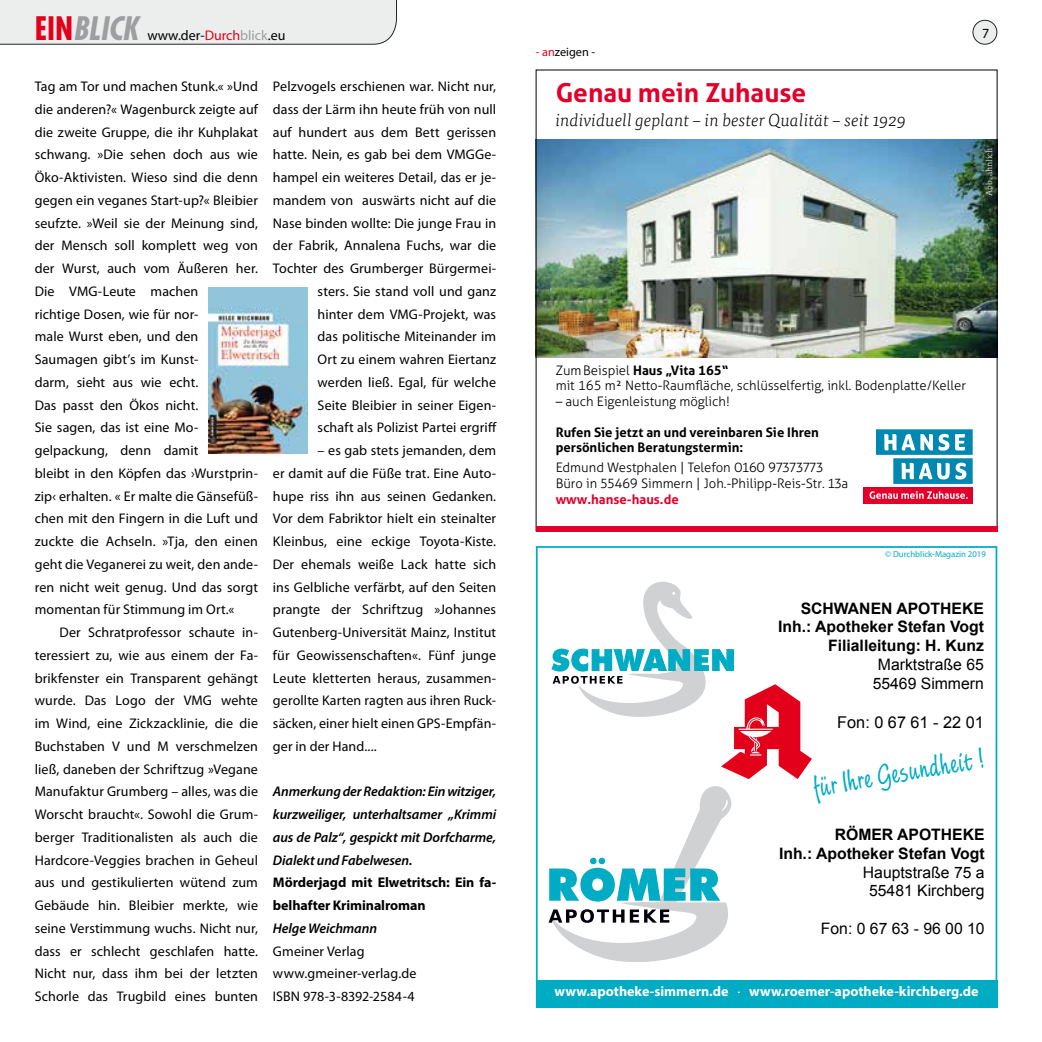
<style>
.page{position:relative;width:1042px;height:1042px;background:#fff}
.page>*{position:absolute;margin:0;border:0;box-sizing:border-box;transform-origin:0 0}
.t1{font:32.55px "Limehouse Script Plain";color:#00abc4}
.t2{font:italic 700 condensed 31.5px "Futura";color:#9c9e9f}
.t3{font:700 26.25px "Aller Typo";color:#e2002b}
.t4{font:italic 300 17.5px "Tisa Pro";color:#000}
.t5{font:16.28px "Arial";color:#000}
.t6{font:700 15.75px/18.9px "Arial";color:#000;text-align:right}
.t7{font:15.75px/18.9px "Arial";color:#000;text-align:center}
.t8{font:14px/22.8px "Myriad Pro";letter-spacing:.01em;color:#000}
.t9{font:italic 600 14px/22.8px "Myriad Pro";letter-spacing:-.01em;color:#000;text-align:justify}
.t10{font:700 14px "Myriad Pro";color:#fff}
.t11{font:700 14px/22.8px "Myriad Pro";letter-spacing:-.005em;color:#000}
.t12{font:300 13.12px/15.8px "Aller";color:#000}
.t13{font:700 13.12px/15.8px "Aller";color:#000}
.t14{font:700 13.12px "Aller";color:#e2002b}
.t15{font:12.25px "Myriad Pro";color:#000}
.t16{font:8.75px "Myriad Pro";color:#00abc4}
.t17{font:300 8.75px "Tisa Pro";color:#fff}
.s1{font-style:normal;color:#e2001a}
.s2{color:#e2001a}
.s3{color:#9c9e9f}
.s4{font-weight:700}
.s5{font-weight:400}
</style>
<div class="page">
<div style="left:973px;top:20px;width:24px;height:24px;background:#eceded;border-radius:50%"></div>
<div style="left:972px;top:20px;width:25px;height:25px;border:1px solid #232621;border-radius:50%"></div>
<div style="left:0;top:0;width:397px;height:45px;background:#eceded"></div>
<img style="left:538px;top:139px;width:457px;height:218px">
<div style="left:863px;top:487px;width:109px;height:17px;background:#e2002b"></div>
<svg style="left:869px;top:429px;width:103px;height:70px"></svg>
<div style="left:536px;top:526px;width:461px;height:5px;background:#e2002b"></div>
<div style="left:536px;top:980px;width:461px;height:27px;background:#00abc4"></div>
<svg style="left:548px;top:786px;width:183px;height:176px"></svg>
<svg style="left:551px;top:582px;width:261px;height:197px"></svg>
<img style="left:208px;top:288px;width:100px;height:165px">
<h2 class="t2" style="left:35px;top:9px;width:105px"><span class="s1">EIN</span>BLICK</h2>
<p class="t8" style="left:147px;top:24px;width:140px">www.der-<span class="s2">Durch</span><span class="s3">blick</span>.eu</p>
<p class="t8" style="left:982px;top:21px;width:9px">7</p>
<p class="t8" style="left:35px;top:75px;width:225px">Tag am Tor und machen Stunk.« »Und die anderen?« Wagenburck zeigte auf die zweite Gruppe, die ihr Kuhplakat schwang. »Die sehen doch aus wie<br>Öko-Aktivisten. Wieso sind die denn gegen ein veganes Start-up?« Bleibier seufzte. »Weil sie der Meinung sind, der Mensch soll komplett weg von der Wurst, auch vom Äußeren her.<br>Die VMG-Leute machen<br>richtige Dosen, wie für nor-<br>male Wurst eben, und den<br>Saumagen gibt’s im Kunst-<br>darm, sieht aus wie echt.<br>Das passt den Ökos nicht.<br>Sie sagen, das ist eine Mo&shy;gelpackung, denn damit<br>bleibt in den Köpfen das ›Wurstprin&shy;zip‹ erhalten. « Er malte die Gänsefüß&shy;chen mit den Fingern in die Luft und zuckte die Achseln. »Tja, den einen geht die Veganerei zu weit, den ande&shy;ren nicht weit genug. Und das sorgt momentan für Stimmung im Ort.«</p>
<p class="t8" style="left:35px;top:621px;width:225px;text-align:justify;text-indent:25px">Der Schratprofessor schaute in&shy;teressiert zu, wie aus einem der Fa&shy;brikfenster ein Transparent gehängt wurde. Das Logo der VMG wehte im Wind, eine Zickzacklinie, die die Buchstaben V und M verschmelzen ließ, daneben der Schriftzug »Vegane Manufaktur Grumberg – alles, was die Worscht braucht«. Sowohl die Grum&shy;berger Traditionalisten als auch die Hardcore-Veggies brachen in Geheul aus und gestikulierten wütend zum Gebäude hin. Bleibier merkte, wie seine Verstimmung wuchs. Nicht nur, dass er schlecht geschlafen hatte.<br>Nicht nur, dass ihm bei der letzten Schorle das Trugbild eines bunten</p>
<p class="t8" style="left:273px;top:75px;width:225px;text-align:right">Pelzvogels erschienen war. Nicht nur, dass der Lärm ihn heute früh von null auf hundert aus dem Bett gerissen hatte. Nein, es gab bei dem VMGGe&shy;hampel ein weiteres Detail, das er je&shy;mandem von auswärts nicht auf die Nase binden wollte: Die junge Frau in der Fabrik, Annalena Fuchs, war die Tochter des Grumberger Bürgermei&shy;sters. Sie stand voll und ganz<br>hinter dem VMG-Projekt, was<br>das politische Miteinander im<br>Ort zu einem wahren Eiertanz werden ließ. Egal, für welche<br>Seite Bleibier in seiner Eigen-<br>schaft als Polizist Partei ergriff</p>
<p class="t8" style="left:273px;top:439px;width:225px;text-align:justify;text-indent:45px">– es gab stets jemanden, dem er damit auf die Füße trat. Eine Auto&shy;hupe riss ihn aus seinen Gedanken.<br>Vor dem Fabriktor hielt ein steinalter Kleinbus, eine eckige Toyota-Kiste.<br>Der ehemals weiße Lack hatte sich ins Gelbliche verfärbt, auf den Seiten prangte der Schriftzug »Johannes Gutenberg-Universität Mainz, Institut für Geowissenschaften«. Fünf junge Leute kletterten heraus, zusammen&shy;gerollte Karten ragten aus ihren Ruck&shy;säcken, einer hielt einen GPS-Empfän&shy;ger in der Hand....</p>
<p class="t9" style="left:273px;top:780px;width:225px">Anmerkung der Redaktion: Ein witziger, kurzweiliger, unterhaltsamer „Krimmi aus de Palz“, gespickt mit Dorfcharme, Dialekt und Fabelwesen.</p>
<p class="t11" style="left:273px;top:871px;width:225px">Mörderjagd mit Elwetritsch: Ein fa&shy;belhafter Kriminalroman</p>
<p class="t9" style="left:273px;top:916px;width:106px">Helge Weichmann</p>
<p class="t8" style="left:273px;top:939px;width:145px">Gmeiner Verlag www.gmeiner-verlag.de<br>ISBN 978-3-8392-2584-4</p>
<p class="t15" style="left:536px;top:44px;width:61px"><span class="s2">- an</span>zeigen -</p>
<h3 class="t3" style="left:556px;top:76px;width:252px">Genau mein Zuhause</h3>
<p class="t4" style="left:556px;top:108px;width:352px">individuell geplant – in bester Qualität – seit 1929</p>
<p class="t17" style="left:983px;top:196px;width:50px;rotate:-90deg">Abb. ähnlich</p>
<p class="t12" style="left:556px;top:362px;width:412px">ZumBeispiel <span class="s4">Haus „Vita 165“<br></span>mit 165 m² Netto-Raumfläche, schlüsselfertig, inkl. Bodenplatte/Keller</p>
<p class="t12" style="left:556px;top:394px;width:175px">– auch Eigenleistung möglich!</p>
<p class="t13" style="left:556px;top:424px;width:265px">Rufen Sie jetzt an und vereinbaren Sie Ihren persönlichen Beratungstermin:</p>
<p class="t12" style="left:556px;top:460px;width:294px">Edmund Westphalen | Telefon 0160 97373773<br>Büro in 55469 Simmern | Joh.-Philipp-Reis-Str. 13a</p>
<p class="t14" style="left:556px;top:491px;width:125px">www.hanse-haus.de</p>
<p class="t16" style="left:885px;top:548px;width:102px">© Durchblick-Magazin 2019</p>
<p class="t6" style="left:778px;top:599px;width:207px">SCHWANEN APOTHEKE<br>Inh.: Apotheker Stefan Vogt<br>Filialleitung: H. Kunz</p>
<p class="t7" style="left:872px;top:655px;width:113px">Marktstraße 65<br>55469 Simmern</p>
<p class="t5" style="left:837px;top:712px;width:148px">Fon: 0 67 61 - 22 01</p>
<h1 class="t1" style="left:810px;top:770px;width:174px;rotate:-10deg">für Ihre Gesundheit !</h1>
<p class="t6" style="left:779px;top:825px;width:207px">RÖMER APOTHEKE<br>Inh.: Apotheker Stefan Vogt</p>
<p class="t7" style="left:863px;top:863px;width:123px">Hauptstraße 75 a<br>55481 Kirchberg</p>
<p class="t7" style="left:821px;top:919px;width:165px">Fon: 0 67 63 - 96 00 10</p>
<p class="t10" style="left:554px;top:982px;width:425px">www.apotheke-simmern.de <span class="s5">·</span> www.roemer-apotheke-kirchberg.de</p>
</div>
